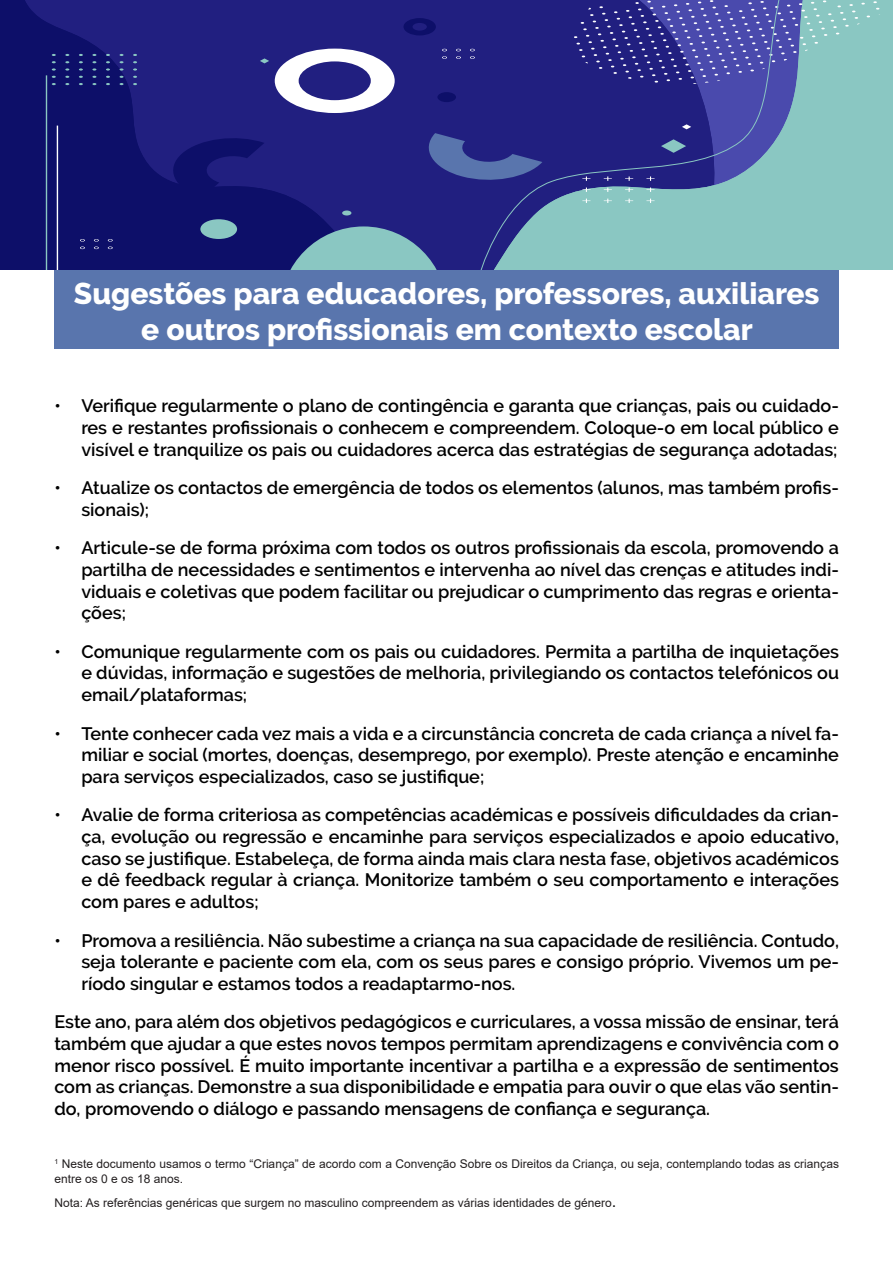
<style>
.page{position:relative;width:893px;height:1263px;background:#fff}
.page>*{position:absolute;margin:0;border:0;box-sizing:border-box;transform-origin:0 0}
.paragraph{font:800 30px/36px "Raleway";color:#fff;text-align:center}
.paragraph-2{font:600 18px/21.6px "Raleway";color:#010101;text-align:justify}
.paragraph-3{font:12px/15px "Arial";color:#231f20}
.s1{font-family:"Calibri";font-size:15.75px;color:#010101}
</style>
<div class="page">
<div style="left:54px;top:267px;width:785px;height:82px;background:#5975ad"></div>
<svg style="left:0;top:0;width:419px;height:270px;background:#181775"></svg>
<div style="left:419px;top:0;width:58px;height:270px;background:#211f80"></div>
<svg style="left:477px;top:0;width:416px;height:270px;background:#5a76a7"></svg>
<svg style="left:280px;top:226px;width:167px;height:44px;background:#5e83a4"></svg>
<hr style="left:46px;top:75px;width:1px;height:195px;background:#8ac7c2">
<hr style="left:57px;top:126px;width:1px;height:144px;background:#fff">
<svg style="left:646px;top:176px;width:9px;height:5px"></svg>
<svg style="left:625px;top:176px;width:8px;height:5px"></svg>
<svg style="left:604px;top:176px;width:8px;height:5px"></svg>
<svg style="left:582px;top:176px;width:8px;height:5px"></svg>
<svg style="left:646px;top:188px;width:9px;height:4px"></svg>
<svg style="left:625px;top:188px;width:8px;height:4px"></svg>
<svg style="left:604px;top:188px;width:8px;height:4px"></svg>
<svg style="left:582px;top:188px;width:8px;height:4px"></svg>
<svg style="left:646px;top:199px;width:9px;height:4px"></svg>
<svg style="left:625px;top:199px;width:8px;height:4px"></svg>
<svg style="left:604px;top:199px;width:8px;height:4px"></svg>
<svg style="left:582px;top:199px;width:8px;height:4px"></svg>
<svg style="left:275px;top:49px;width:120px;height:64px"></svg>
<div style="left:55px;top:97px;width:60px;height:32px;background:#0d0f69"></div>
<svg style="left:165px;top:134px;width:99px;height:64px;background:#161673"></svg>
<svg style="left:420px;top:133px;width:122px;height:51px;background:#364091"></svg>
<svg style="left:403px;top:18px;width:33px;height:17px"></svg>
<svg style="left:133px;top:54px;width:4px;height:31px"></svg>
<svg style="left:120px;top:54px;width:4px;height:31px"></svg>
<svg style="left:106px;top:54px;width:4px;height:31px"></svg>
<svg style="left:92px;top:54px;width:4px;height:31px"></svg>
<svg style="left:79px;top:54px;width:4px;height:31px"></svg>
<svg style="left:65px;top:54px;width:4px;height:31px"></svg>
<svg style="left:52px;top:54px;width:4px;height:31px"></svg>
<div style="left:437px;top:92px;width:19px;height:10px;background:#0d0f69;border-radius:50%"></div>
<div style="left:342px;top:210px;width:9px;height:5px;background:#8ac7c2;border-radius:50%"></div>
<div style="left:200px;top:219px;width:37px;height:20px;background:#8ac7c2;border-radius:50%"></div>
<svg style="left:470px;top:49px;width:5px;height:10px"></svg>
<svg style="left:456px;top:49px;width:5px;height:10px"></svg>
<svg style="left:442px;top:49px;width:5px;height:10px"></svg>
<svg style="left:108px;top:239px;width:5px;height:10px"></svg>
<svg style="left:94px;top:239px;width:5px;height:10px"></svg>
<svg style="left:80px;top:239px;width:5px;height:10px"></svg>
<svg style="left:682px;top:124px;width:9px;height:5px"></svg>
<svg style="left:260px;top:58px;width:9px;height:5px"></svg>
<svg style="left:661px;top:139px;width:25px;height:14px"></svg>
<p class="paragraph" style="left:74px;top:275px;width:747px">Sugestões para educadores, professores, auxiliares e outros profissionais em contexto escolar</p>
<p class="paragraph-2" style="left:81px;top:395px;width:759px;text-indent:-27px">• Verifique regularmente o plano de contingência e garanta que crianças, pais ou cuidado&shy;res e restantes profissionais o conhecem e compreendem. Coloque-o em local público e visível e tranquilize os pais ou cuidadores acerca das estratégias de segurança adotadas;</p>
<p class="paragraph-2" style="left:81px;top:477px;width:759px;text-indent:-27px">• Atualize os contactos de emergência de todos os elementos (alunos, mas também profis&shy;sionais);</p>
<p class="paragraph-2" style="left:81px;top:537px;width:759px;text-indent:-27px">• Articule-se de forma próxima com todos os outros profissionais da escola, promovendo a partilha de necessidades e sentimentos e intervenha ao nível das crenças e atitudes indi&shy;viduais e coletivas que podem facilitar ou prejudicar o cumprimento das regras e orienta&shy;ções;</p>
<p class="paragraph-2" style="left:81px;top:641px;width:759px;text-indent:-27px">• Comunique regularmente com os pais ou cuidadores. Permita a partilha de inquietações e dúvidas, informação e sugestões de melhoria, privilegiando os contactos telefónicos ou email/plataformas;</p>
<p class="paragraph-2" style="left:81px;top:722px;width:759px;text-indent:-27px">• Tente conhecer cada vez mais a vida e a circunstância concreta de cada criança a nível fa&shy;miliar e social (mortes, doenças, desemprego, por exemplo). Preste atenção e encaminhe para serviços especializados, caso se justifique;</p>
<p class="paragraph-2" style="left:81px;top:804px;width:759px;text-indent:-27px">• Avalie de forma criteriosa as competências académicas e possíveis dificuldades da crian&shy;ça, evolução ou regressão e encaminhe para serviços especializados e apoio educativo, caso se justifique. Estabeleça, de forma ainda mais clara nesta fase, objetivos académicos e dê feedback regular à criança. Monitorize também o seu comportamento e interações com pares e adultos;</p>
<p class="paragraph-2" style="left:81px;top:929px;width:759px;text-indent:-27px">• Promova a resiliência. Não subestime a criança na sua capacidade de resiliência. Contudo, seja tolerante e paciente com ela, com os seus pares e consigo próprio. Vivemos um pe&shy;ríodo singular e estamos todos a readaptarmo-nos.</p>
<p class="paragraph-2" style="left:54px;top:1011px;width:786px">Este ano, para além dos objetivos pedagógicos e curriculares, a vossa missão de ensinar, terá também que ajudar a que estes novos tempos permitam aprendizagens e convivência com o menor risco possível. É muito importante incentivar a partilha e a expressão de sentimentos com as crianças. Demonstre a sua disponibilidade e empatia para ouvir o que elas vão sentin&shy;do, promovendo o diálogo e passando mensagens de confiança e segurança.</p>
<p class="paragraph-3" style="left:54px;top:1156px;width:786px"><sup>1</sup> Neste documento usamos o termo “Criança” de acordo com a Convenção Sobre os Direitos da Criança, ou seja, contemplando todas as crianças entre os 0 e os 18 anos.</p>
<p class="paragraph-3" style="left:54px;top:1195px;width:563px">Nota: As referências genéricas que surgem no masculino compreendem as várias identidades de género<span class="s1">.</span></p>
</div>
